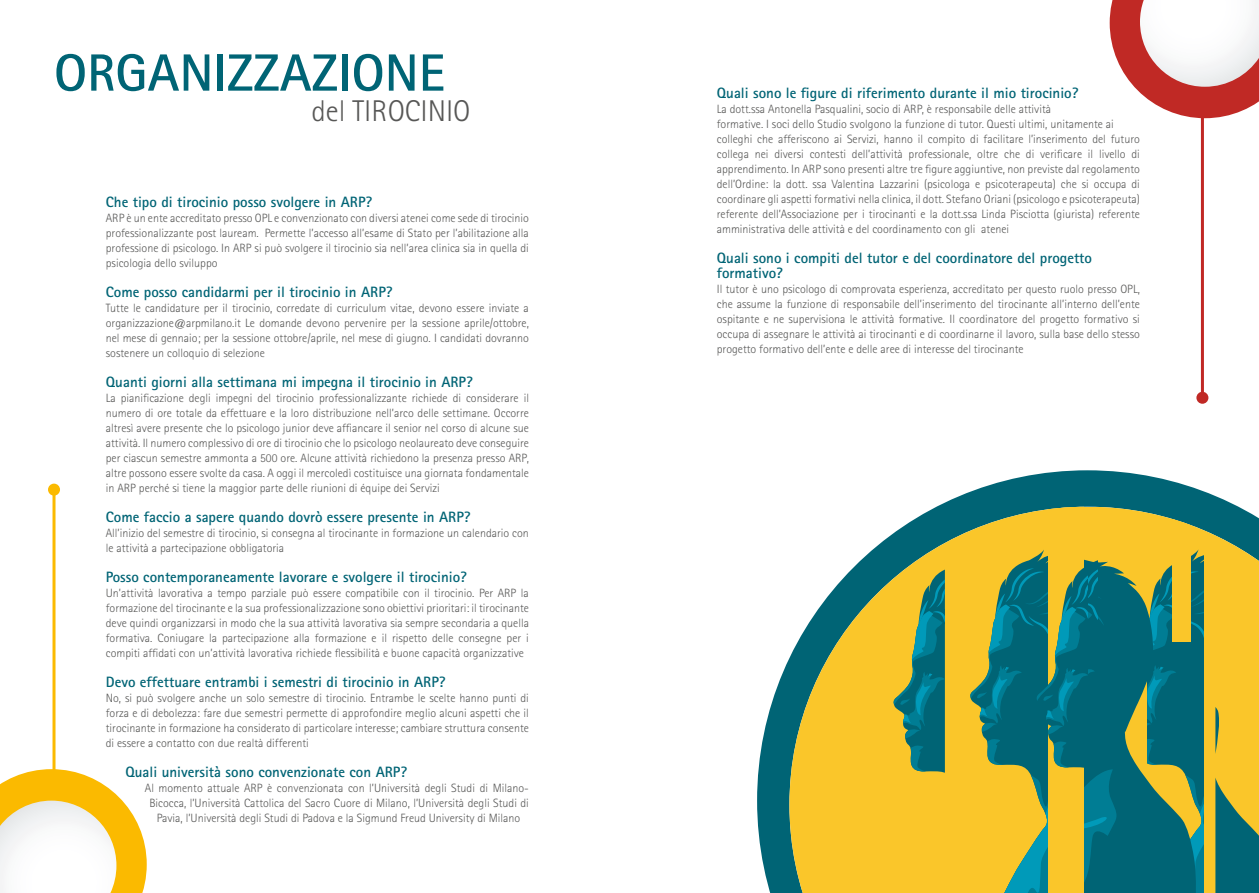
<style>
.page{position:relative;width:1259px;height:893px;background:#fff}
.page>*{position:absolute;margin:0;border:0;box-sizing:border-box;transform-origin:0 0}
.t1{font:700 52.5px "Rotis Sans Serif";color:#006475}
.t2{font:300 30px "Rotis Sans Serif";color:#575756}
.t3{font:700 15px/15px "Rotis Sans Serif";color:#006475}
.t4{font:300 12px/15px "Rotis Sans Serif";color:#575756;text-align:justify}
</style>
<div class="page">
<svg style="left:52px;top:496px;width:4px;height:273px"></svg>
<div style="left:48px;top:484px;width:12px;height:12px;background:#fbba00;border-radius:50%"></div>
<svg style="left:0;top:769px;width:147px;height:124px"></svg>
<svg style="left:757px;top:470px;width:482px;height:423px"></svg>
<svg style="left:789px;top:507px;width:470px;height:386px;background:#cebb50"></svg>
<div style="left:1048px;top:507px;width:36px;height:386px;background:#fac62a"></div>
<svg style="left:893px;top:556px;width:52px;height:276px;background:#849d53"></svg>
<svg style="left:1172px;top:507px;width:18px;height:41px"></svg>
<svg style="left:969px;top:548px;width:234px;height:345px;background:#568a61"></svg>
<svg style="left:1215px;top:707px;width:44px;height:186px;background:#89994b"></svg>
<hr style="left:1201px;top:72px;width:3px;height:326px;background:#c02925">
<div style="left:1196px;top:392px;width:12px;height:12px;background:#c02925;border-radius:50%"></div>
<svg style="left:1109px;top:0;width:150px;height:118px"></svg>
<h1 class="t1" style="left:54px;top:40px;width:392px">ORGANIZZAZIONE</h1>
<h2 class="t2" style="left:311px;top:93px;width:160px">del TIROCINIO</h2>
<p class="t3" style="left:106px;top:194px;width:268px">Che tipo di tirocinio posso svolgere in ARP?</p>
<p class="t4" style="left:106px;top:210px;width:425px">ARP è un ente accreditato presso OPL e convenzionato con diversi atenei come sede di tirocinio professionalizzante post lauream. Permette l’accesso all’esame di Stato per l’abilitazione alla professione di psicologo. In ARP si può svolgere il tirocinio sia nell’area clinica sia in quella di psicologia dello sviluppo</p>
<p class="t3" style="left:106px;top:284px;width:288px">Come posso candidarmi per il tirocinio in ARP?</p>
<p class="t4" style="left:106px;top:300px;width:425px">Tutte le candidature per il tirocinio, corredate di curriculum vitae, devono essere inviate a organizzazione@arpmilano.it Le domande devono pervenire per la sessione aprile/ottobre, nel mese di gennaio; per la sessione ottobre/aprile, nel mese di giugno. I candidati dovranno sostenere un colloquio di selezione</p>
<p class="t3" style="left:106px;top:374px;width:368px">Quanti giorni alla settimana mi impegna il tirocinio in ARP?</p>
<p class="t4" style="left:106px;top:390px;width:425px">La pianificazione degli impegni del tirocinio professionalizzante richiede di considerare il numero di ore totale da effettuare e la loro distribuzione nell’arco delle settimane. Occorre altresì avere presente che lo psicologo junior deve affiancare il senior nel corso di alcune sue attività. Il numero complessivo di ore di tirocinio che lo psicologo neolaureato deve conseguire per ciascun semestre ammonta a 500 ore. Alcune attività richiedono la presenza presso ARP, altre possono essere svolte da casa. A oggi il mercoledì costituisce una giornata fondamentale in ARP perché si tiene la maggior parte delle riunioni di équipe dei Servizi</p>
<p class="t3" style="left:106px;top:509px;width:366px">Come faccio a sapere quando dovrò essere presente in ARP?</p>
<p class="t4" style="left:106px;top:525px;width:424px">All’inizio del semestre di tirocinio, si consegna al tirocinante in formazione un calendario con le attività a partecipazione obbligatoria</p>
<p class="t3" style="left:106px;top:569px;width:362px">Posso contemporaneamente lavorare e svolgere il tirocinio?</p>
<p class="t4" style="left:106px;top:585px;width:425px">Un’attività lavorativa a tempo parziale può essere compatibile con il tirocinio. Per ARP la formazione del tirocinante e la sua professionalizzazione sono obiettivi prioritari: il tirocinante deve quindi organizzarsi in modo che la sua attività lavorativa sia sempre secondaria a quella formativa. Coniugare la partecipazione alla formazione e il rispetto delle consegne per i compiti affidati con un’attività lavorativa richiede flessibilità e buone capacità organizzative</p>
<p class="t3" style="left:106px;top:674px;width:341px">Devo effettuare entrambi i semestri di tirocinio in ARP?</p>
<p class="t4" style="left:106px;top:690px;width:425px">No, si può svolgere anche un solo semestre di tirocinio. Entrambe le scelte hanno punti di forza e di debolezza: fare due semestri permette di approfondire meglio alcuni aspetti che il tirocinante in formazione ha considerato di particolare interesse; cambiare struttura consente di essere a contatto con due realtà differenti</p>
<p class="t3" style="left:125px;top:764px;width:283px">Quali università sono convenzionate con ARP?</p>
<p class="t4" style="left:145px;top:780px;width:385px;text-align:center">Al momento attuale ARP è convenzionata con l’Università degli Studi di Milano-<br>Bicocca, l’Università Cattolica del Sacro Cuore di Milano, l’Università degli Studi di<br>Pavia, l’Università degli Studi di Padova e la Sigmund Freud University di Milano</p>
<p class="t3" style="left:717px;top:85px;width:363px">Quali sono le figure di riferimento durante il mio tirocinio?</p>
<p class="t4" style="left:717px;top:101px;width:425px;text-align:left">La dott.ssa Antonella Pasqualini, socio di ARP, è responsabile delle attività<br>formative. I soci dello Studio svolgono la funzione di tutor. Questi ultimi, unitamente ai colleghi che afferiscono ai Servizi, hanno il compito di facilitare l’inserimento del futuro collega nei diversi contesti dell’attività professionale, oltre che di verificare il livello di apprendimento. In ARP sono presenti altre tre figure aggiuntive, non previste dal regolamento dell’Ordine: la dott. ssa Valentina Lazzarini (psicologa e psicoterapeuta) che si occupa di coordinare gli aspetti formativi nella clinica, il dott. Stefano Oriani (psicologo e psicoterapeuta) referente dell’Associazione per i tirocinanti e la dott.ssa Linda Pisciotta (giurista) referente amministrativa delle attività e del coordinamento con gli atenei</p>
<p class="t3" style="left:717px;top:250px;width:377px">Quali sono i compiti del tutor e del coordinatore del progetto formativo?</p>
<p class="t4" style="left:717px;top:281px;width:425px">Il tutor è uno psicologo di comprovata esperienza, accreditato per questo ruolo presso OPL, che assume la funzione di responsabile dell’inserimento del tirocinante all’interno dell’ente ospitante e ne supervisiona le attività formative. Il coordinatore del progetto formativo si occupa di assegnare le attività ai tirocinanti e di coordinarne il lavoro, sulla base dello stesso progetto formativo dell’ente e delle aree di interesse del tirocinante</p>
</div>
